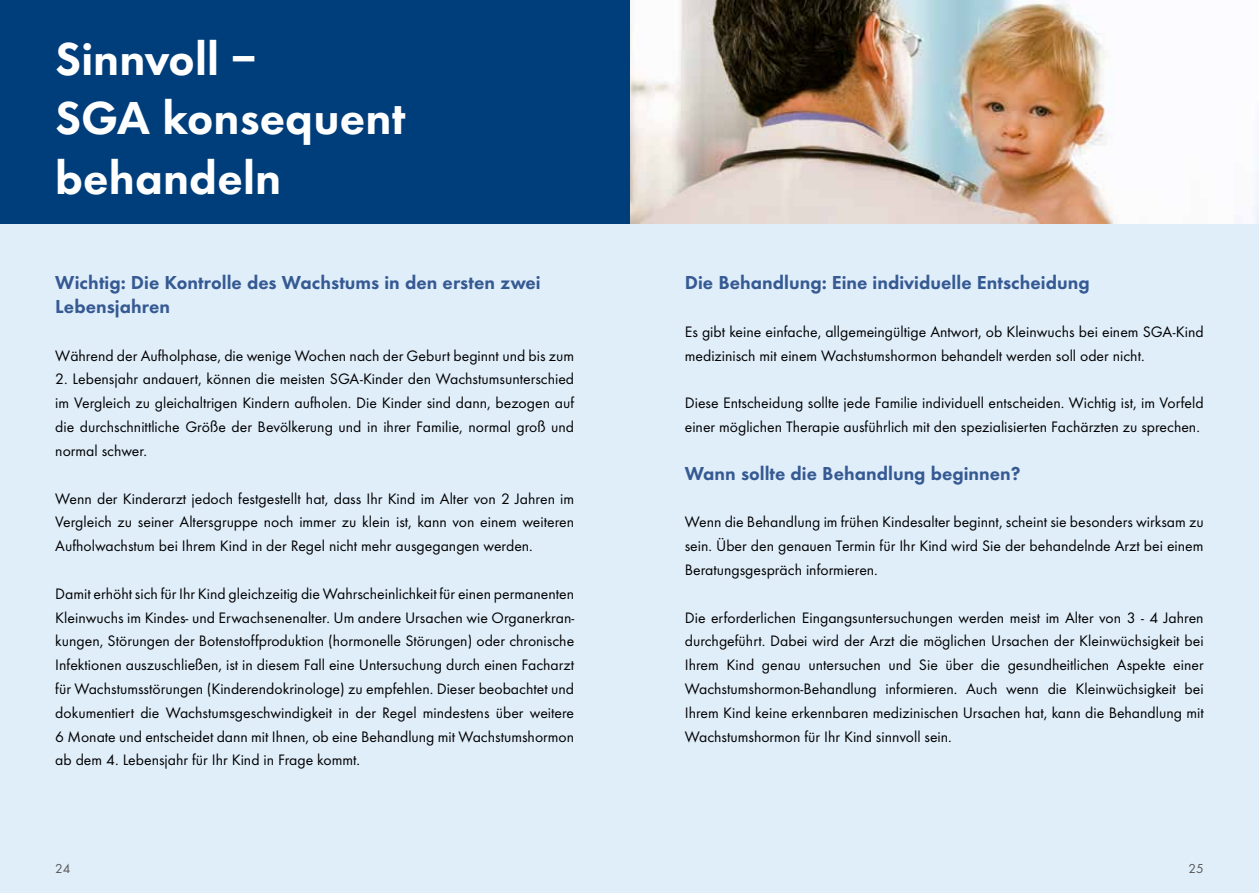
<style>
.page{position:relative;width:1259px;height:893px;background:#e0eefa}
.page>*{position:absolute;margin:0;border:0;box-sizing:border-box;transform-origin:0 0}
.t1{font:800 48px/59.6px "Futura EF";color:#fff}
.t2{font:800 19.5px/23.9px "Futura EF";color:#355992}
.t3{font:15.75px/23.9px "Futura EF";color:#000;text-align:justify}
.t4{font:13.5px "Futura EF";color:#575756}
</style>
<div class="page">
<img style="left:629px;top:0;width:630px;height:223px">
<div style="left:0;top:0;width:629px;height:223px;background:#003e7b"></div>
<h1 class="t1" style="left:55px;top:29px;width:352px">Sinnvoll –<br>SGA konsequent behandeln</h1>
<p class="t2" style="left:55px;top:271px;width:487px">Wichtig: Die Kontrolle des Wachstums in den ersten zwei<br>Lebensjahren</p>
<p class="t3" style="left:55px;top:343px;width:520px">Während der Aufholphase, die wenige Wochen nach der Geburt beginnt und bis zum</p>
<p class="t3" style="left:55px;top:367px;width:520px">2. Lebensjahr andauert, können die meisten SGA-Kinder den Wachstumsunterschied im Vergleich zu gleichaltrigen Kindern aufholen. Die Kinder sind dann, bezogen auf die durchschnittliche Größe der Bevölkerung und in ihrer Familie, normal groß und normal schwer.</p>
<p class="t3" style="left:55px;top:486px;width:520px">Wenn der Kinderarzt jedoch festgestellt hat, dass Ihr Kind im Alter von 2 Jahren im Vergleich zu seiner Altersgruppe noch immer zu klein ist, kann von einem weiteren Aufholwachstum bei Ihrem Kind in der Regel nicht mehr ausgegangen werden.</p>
<p class="t3" style="left:55px;top:582px;width:520px">Damit erhöht sich für Ihr Kind gleichzeitig die Wahrscheinlichkeit für einen permanenten Kleinwuchs im Kindes- und Erwachsenenalter. Um andere Ursachen wie Organerkran&shy;kungen, Störungen der Botenstoffproduktion (hormonelle Störungen) oder chronische Infektionen auszuschließen, ist in diesem Fall eine Untersuchung durch einen Facharzt für Wachstumsstörungen (Kinderendokrinologe) zu empfehlen. Dieser beobachtet und dokumentiert die Wachstumsgeschwindigkeit in der Regel mindestens über weitere 6 Monate und entscheidet dann mit Ihnen, ob eine Behandlung mit Wachstumshormon ab dem 4. Lebensjahr für Ihr Kind in Frage kommt.</p>
<p class="t2" style="left:685px;top:271px;width:406px">Die Behandlung: Eine individuelle Entscheidung</p>
<p class="t3" style="left:685px;top:320px;width:520px">Es gibt keine einfache, allgemeingültige Antwort, ob Kleinwuchs bei einem SGA-Kind medizinisch mit einem Wachstumshormon behandelt werden soll oder nicht.</p>
<p class="t3" style="left:685px;top:391px;width:520px">Diese Entscheidung sollte jede Familie individuell entscheiden. Wichtig ist, im Vorfeld einer möglichen Therapie ausführlich mit den spezialisierten Fachärzten zu sprechen.</p>
<p class="t2" style="left:685px;top:461px;width:337px">Wann sollte die Behandlung beginnen?</p>
<p class="t3" style="left:685px;top:510px;width:520px">Wenn die Behandlung im frühen Kindesalter beginnt, scheint sie besonders wirksam zu sein. Über den genauen Termin für Ihr Kind wird Sie der behandelnde Arzt bei einem Beratungsgespräch informieren.</p>
<p class="t3" style="left:685px;top:605px;width:520px">Die erforderlichen Eingangsuntersuchungen werden meist im Alter von 3 - 4 Jahren durchgeführt. Dabei wird der Arzt die möglichen Ursachen der Kleinwüchsigkeit bei Ihrem Kind genau untersuchen und Sie über die gesundheitlichen Aspekte einer Wachstumshormon-Behandlung informieren. Auch wenn die Kleinwüchsigkeit bei Ihrem Kind keine erkennbaren medizinischen Ursachen hat, kann die Behandlung mit Wachstumshormon für Ihr Kind sinnvoll sein.</p>
<p class="t4" style="left:55px;top:860px;width:17px">24</p>
<p class="t4" style="left:1188px;top:860px;width:17px">25</p>
</div>
